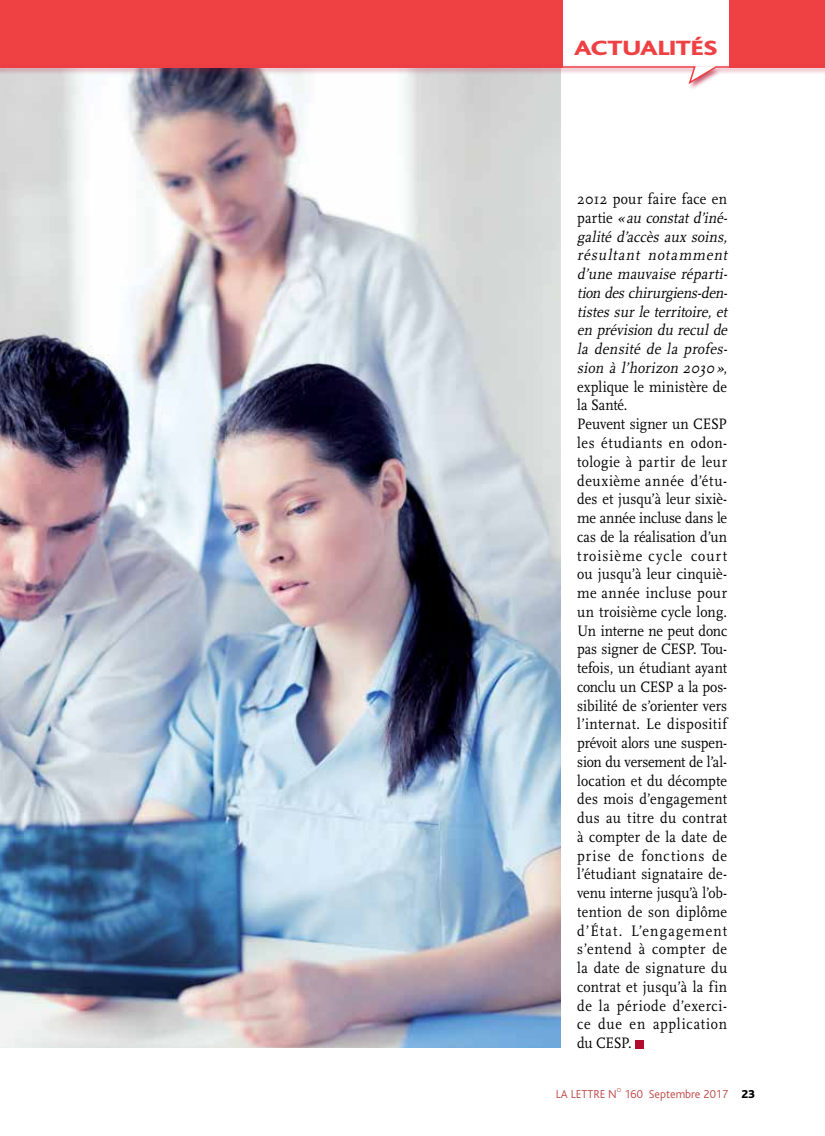
<style>
.page{position:relative;width:825px;height:1136px;background:#fff}
.page>*{position:absolute;margin:0;border:0;box-sizing:border-box;transform-origin:0 0}
.t1{font:800 21.6px "Bliss";letter-spacing:-.01em;color:#ef4144;scale:1.25 1}
.t2{font:15.75px/18.8px "Scala";letter-spacing:.015em;color:#000;scale:.9 1}
.t3{font:300 12px "Bliss";color:#bf4747}
.t4{font:300 6px "Bliss";color:#bf4747}
.s1{font-style:italic}
.s2{font-weight:800;color:#000}
</style>
<div class="page">
<div style="left:635px;top:1039px;width:9px;height:9px;background:#b10b2d"></div>
<img style="left:0;top:91px;width:561px;height:956px">
<div style="left:0;top:0;width:825px;height:68px;background:#ef4144"></div>
<div style="left:563px;top:0;width:166px;height:68px;background:#fff"></div>
<div style="left:0;top:65px;width:825px;height:26px;background:#b10b2d;opacity:.7"></div>
<svg style="left:0;top:65px;width:825px;height:21px"></svg>
<h1 class="t1" style="left:574px;top:37px;width:116px">ACTUALITÉS</h1>
<p class="t2" style="left:577px;top:190px;width:172px">2012 pour faire face en p a r t i e <span class="s1">« au constat d’iné&shy;galité d’accès aux soins, résultant notamment d’une mauvaise réparti&shy;tion deschirurgiens- den&shy;tistes sur le territoire, et en prévision du recul de la densité de la profes&shy;sion à l’horizon 2030 »</span>, explique le ministère de la Santé.<br>Peuvent signer un CESP les étudiants en odon&shy;tologie à partir de leur deuxième année d’étu&shy;des et jusqu’à leur sixiè&shy;me année incluse dans le cas de la réalisation d’un troisième cycle court ou jusqu’à leur cinquiè&shy;me année incluse pour un troisième cycle long.<br>Un interne ne peut donc pas signer de CESP. Tou&shy;tefois, un étudiant ayant conclu un CESP a la pos&shy;sibilité de s’orienter vers l’internat. Le dispositif prévoit alors une suspen&shy;sion du versement de l’al&shy;location et du décompte des mois d’engagement dus au titre du contrat à compter de la date de prise de fonctions de l’étudiant signataire de&shy;venu interne jusqu’à l’ob&shy;tention de son diplôme d’État. L’engagement s’entend à compter de la date de signature du contrat et jusqu’à la fin de la période d’exerci&shy;ce due en application du CESP.</p>
<p class="t3" style="left:556px;top:1087px;width:63px">LA LETTRE N</p>
<p class="t4" style="left:617px;top:1086px;width:6px">O</p>
<p class="t3" style="left:624px;top:1087px;width:132px">160 Septembre 2017 <span class="s2">23</span></p>
</div>
